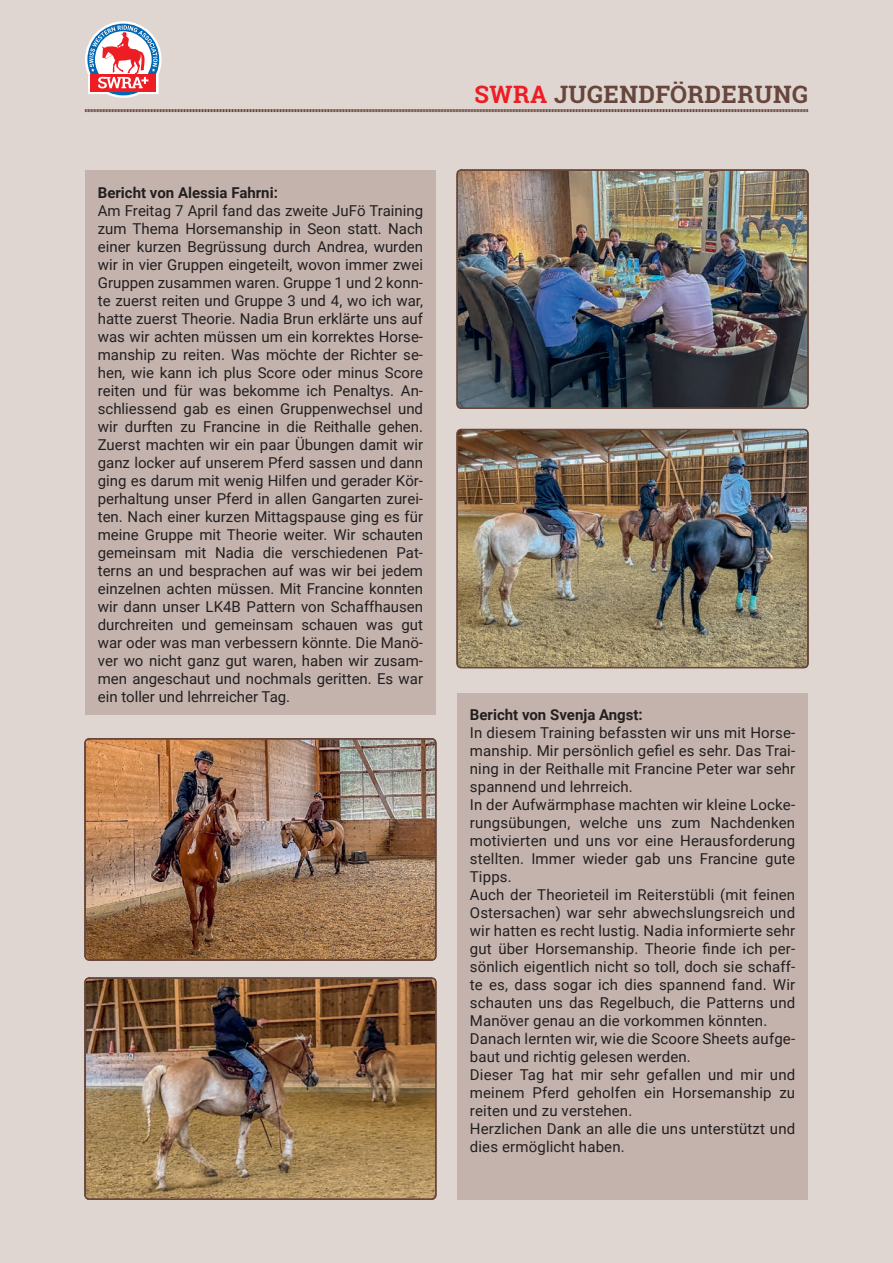
<style>
.page{position:relative;width:893px;height:1263px;background:#e0d6d1}
.page>*{position:absolute;margin:0;border:0;box-sizing:border-box;transform-origin:0 0}
.t1{font:700 24px "Roboto Slab";letter-spacing:.02em;color:#67463c}
.t2{font:15px/18px "Roboto";letter-spacing:.01em;color:#231f20;text-align:justify}
.t3{font:700 15px "Roboto";color:#231f20}
.s1{color:#ee1d23}
</style>
<div class="page">
<img style="left:84px;top:977px;width:353px;height:223px">
<img style="left:84px;top:738px;width:353px;height:223px">
<img style="left:456px;top:169px;width:353px;height:240px">
<img style="left:456px;top:429px;width:353px;height:239px">
<div style="left:85px;top:170px;width:351px;height:544px;background:#c4b3ad"></div>
<div style="left:457px;top:693px;width:351px;height:506px;background:#c4b3ad"></div>
<svg style="left:85px;top:109px;width:723px;height:3px;background:#90776e"></svg>
<svg style="left:85px;top:21px;width:77px;height:77px"></svg>
<p class="t3" style="left:98px;top:182px;width:182px">Bericht von Alessia Fahrni:</p>
<p class="t2" style="left:98px;top:201px;width:327px">Am Freitag 7 April fand das zweite JuFö Training zum Thema Horsemanship in Seon statt. Nach einer kurzen Begrüssung durch Andrea, wurden wir in vier Gruppen eingeteilt, wovon immer zwei Gruppen zusammen waren. Gruppe 1 und 2 konn&shy;te zuerst reiten und Gruppe 3 und 4, wo ich war, hatte zuerst Theorie. Nadia Brun erklärte uns auf was wir achten müssen um ein korrektes Horse&shy;manship zu reiten. Was möchte der Richter se&shy;hen, wie kann ich plus Score oder minus Score reiten und für was bekomme ich Penaltys. An&shy;schliessend gab es einen Gruppenwechsel und wir durften zu Francine in die Reithalle gehen.<br>Zuerst machten wir ein paar Übungen damit wir ganz locker auf unserem Pferd sassen und dann ging es darum mit wenig Hilfen und gerader Kör&shy;perhaltung unser Pferd in allen Gangarten zurei&shy;ten. Nach einer kurzen Mittagspause ging es für meine Gruppe mit Theorie weiter. Wir schauten gemeinsam mit Nadia die verschiedenen Pat&shy;terns an und besprachen auf was wir bei jedem einzelnen achten müssen. Mit Francine konnten wir dann unser LK4B Pattern von Schaffhausen durchreiten und gemeinsam schauen was gut war oder was man verbessern könnte. Die Manö&shy;ver wo nicht ganz gut waren, haben wir zusam&shy;men angeschaut und nochmals geritten. Es war ein toller und lehrreicher Tag.</p>
<h1 class="t1" style="left:474px;top:78px;width:335px"><span class="s1">SWRA</span> JUGENDFÖRDERUNG</h1>
<p class="t3" style="left:470px;top:704px;width:174px">Bericht von Svenja Angst:</p>
<p class="t2" style="left:470px;top:723px;width:327px;text-align:left">In diesem Training befassten wir uns mit Horse&shy;manship. Mir persönlich gefiel es sehr. Das Trai&shy;ning in der Reithalle mit Francine Peter war sehr spannend und lehrreich.<br>In der Aufwärmphase machten wir kleine Locke&shy;rungsübungen, welche uns zum Nachdenken motivierten und uns vor eine Herausforderung stellten. Immer wieder gab uns Francine gute Tipps.<br>Auch der Theorieteil im Reiterstübli (mit feinen Ostersachen) war sehr abwechslungsreich und wir hatten es recht lustig. Nadia informierte sehr gut über Horsemanship. Theorie finde ich per&shy;sönlich eigentlich nicht so toll, doch sie schaff&shy;te es, dass sogar ich dies spannend fand. Wir schauten uns das Regelbuch, die Patterns und Manöver genau an die vorkommen könnten.<br>Danach lernten wir, wie die Scoore Sheets aufge&shy;baut und richtig gelesen werden.<br>Dieser Tag hat mir sehr gefallen und mir und meinem Pferd geholfen ein Horsemanship zu reiten und zu verstehen.<br>Herzlichen Dank an alle die uns unterstützt und dies ermöglicht haben.</p>
</div>
